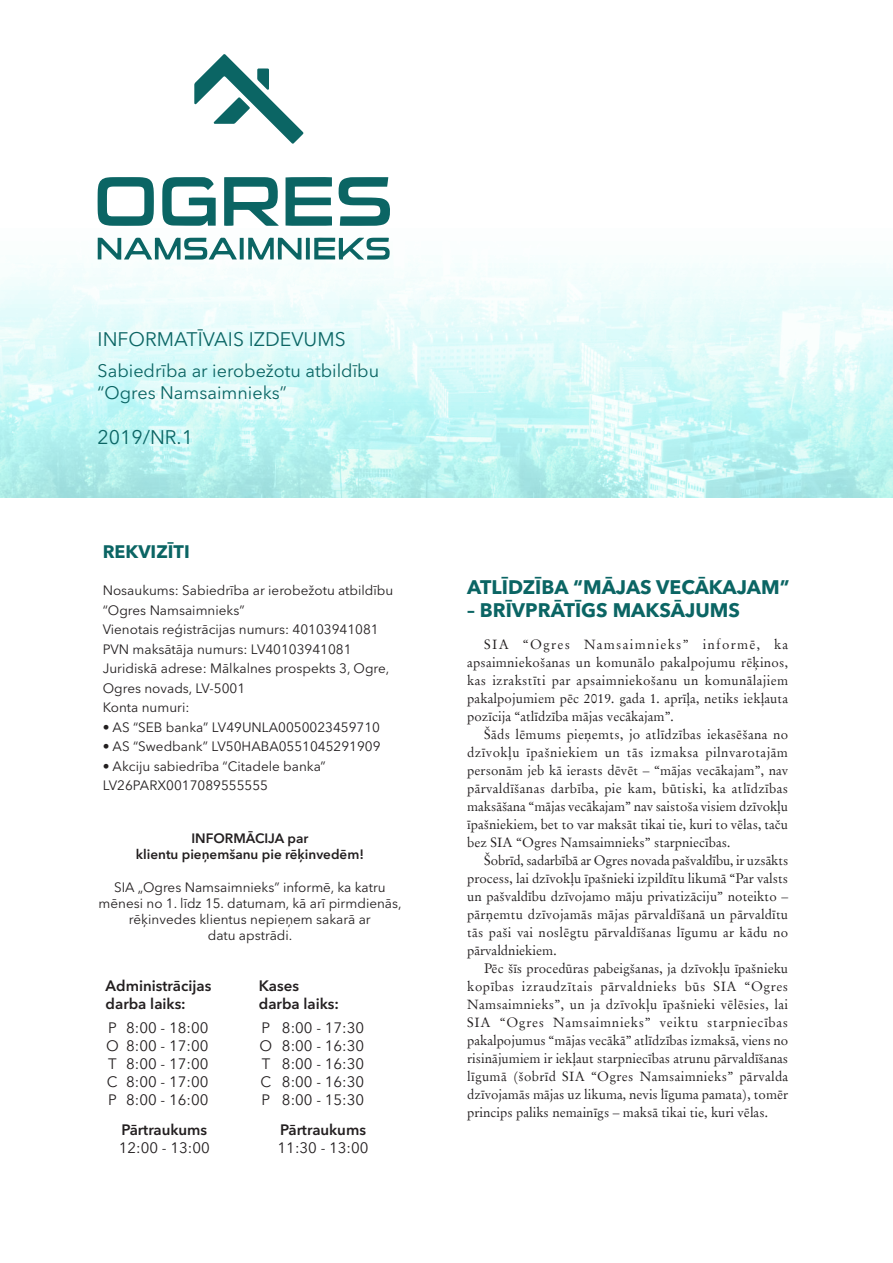
<style>
.page{position:relative;width:893px;height:1263px;background:#fff}
.page>*{position:absolute;margin:0;border:0;box-sizing:border-box;transform-origin:0 0}
.t1{font:700 19.5px "Avenir Next LT Pro";color:#0b6564}
.t2{font:19.5px "Avenir Next LT Pro";color:#0b6564}
.t3{font:18px/21.6px "Avenir Next LT Pro";color:#0b6564}
.t4{font:700 18px "Avenir Next LT Pro";color:#0b6564}
.t5{font:15px/18px "Avenir Next LT Pro";color:#231f20}
.t6{font:600 15px/18px "Avenir Next LT Pro";color:#231f20}
.t7{font:13.5px/18px "Original Garamond TL";color:#231f20;text-align:justify}
.t8{font:13.5px/19.5px "Avenir Next LT Pro";color:#231f20}
.t9{font:600 13.5px/16.2px "Avenir Next LT Pro";color:#231f20;text-align:center}
</style>
<div class="page">
<svg style="left:0;top:177px;width:893px;height:320px"></svg>
<svg style="left:224px;top:177px;width:55px;height:49px"></svg>
<svg style="left:98px;top:177px;width:56px;height:49px"></svg>
<svg style="left:162px;top:177px;width:54px;height:49px"></svg>
<svg style="left:338px;top:177px;width:52px;height:49px"></svg>
<svg style="left:286px;top:177px;width:46px;height:49px"></svg>
<svg style="left:194px;top:54px;width:110px;height:90px"></svg>
<svg style="left:98px;top:237px;width:292px;height:23px"></svg>
<h1 class="t2" style="left:98px;top:328px;width:250px">INFORMATĪVAIS IZDEVUMS</h1>
<h2 class="t3" style="left:98px;top:360px;width:283px">Sabiedrība ar ierobežotu atbildību “Ogres Namsaimnieks”</h2>
<h1 class="t2" style="left:98px;top:426px;width:97px">2019/NR.1</h1>
<h2 class="t4" style="left:103px;top:540px;width:88px">REKVIZĪTI</h2>
<p class="t8" style="left:103px;top:581px;width:292px">Nosaukums: Sabiedrība ar ierobežotu atbildību “Ogres Namsaimnieks”<br>Vienotais reģistrācijas numurs: 40103941081<br>PVN maksātāja numurs: LV40103941081<br>Juridiskā adrese: Mālkalnes prospekts 3, Ogre, Ogres novads, LV-5001<br>Konta numuri:</p>
<p class="t8" style="left:103px;top:717px;width:279px">• AS “SEB banka” LV49UNLA0050023459710</p>
<p class="t8" style="left:103px;top:737px;width:279px">• AS “Swedbank” LV50HABA0551045291909</p>
<p class="t8" style="left:103px;top:756px;width:225px">• Akciju sabiedrība “Citadele banka”<br>LV26PARX0017089555555</p>
<p class="t9" style="left:136px;top:830px;width:230px">INFORMĀCIJA par<br>klientu pieņemšanu pie rēķinvedēm!</p>
<p class="t8" style="left:99px;top:879px;width:305px;line-height:16.2px;text-align:center">SIA „Ogres Namsaimnieks” informē, ka katru mēnesi no 1. līdz 15. datumam, kā arī pirmdienās, rēķinvedes klientus nepieņem sakarā ar<br>datu apstrādi.</p>
<p class="t6" style="left:106px;top:976px;width:107px">Administrācijas darba laiks:</p>
<p class="t6" style="left:259px;top:976px;width:82px">Kases darba laiks:</p>
<p class="t5" style="left:126px;top:1018px;width:84px;text-align:justify">8:00 - 18:00<br>8:00 - 17:00<br>8:00 - 17:00<br>8:00 - 17:00<br>8:00 - 16:00</p>
<p class="t6" style="left:121px;top:1121px;width:87px">Pārtraukums</p>
<p class="t5" style="left:119px;top:1139px;width:92px">12:00 - 13:00</p>
<p class="t5" style="left:282px;top:1018px;width:84px;text-align:justify">8:00 - 17:30<br>8:00 - 16:30<br>8:00 - 16:30<br>8:00 - 16:30<br>8:00 - 15:30</p>
<p class="t5" style="left:259px;top:1018px;width:14px">P<br>O<br>T<br>C<br>P</p>
<p class="t5" style="left:106px;top:1018px;width:14px">P<br>O<br>T<br>C<br>P</p>
<p class="t6" style="left:280px;top:1121px;width:87px">Pārtraukums</p>
<p class="t5" style="left:278px;top:1139px;width:92px">11:30 - 13:00</p>
<h1 class="t1" style="left:467px;top:575px;width:324px">ATLĪDZĪBA “MĀJAS VECĀKAJAM”</h1>
<h1 class="t1" style="left:467px;top:598px;width:274px">– BRĪVPRĀTĪGS MAKSĀJUMS</h1>
<p class="t7" style="left:467px;top:635px;width:323px;text-indent:17px">SIA “Ogres Namsaimnieks” informē, ka apsaimniekošanas un komunālo pakalpojumu rēķinos, kas izrakstīti par apsaimniekošanu un komunālajiem pakalpojumiem pēc 2019. gada 1. aprīļa, netiks iekļauta pozīcija “atlīdzība mājas vecākajam”.</p>
<p class="t7" style="left:467px;top:725px;width:323px;text-indent:17px">Šāds lēmums pieņemts, jo atlīdzības iekasēšana no dzīvokļu īpašniekiem un tās izmaksa pilnvarotajām personām jeb kā ierasts dēvēt – “mājas vecākajam”, nav pārvaldīšanas darbība, pie kam, būtiski, ka atlīdzības maksāšana “mājas vecākajam” nav saistoša visiem dzīvokļu īpašniekiem, bet to var maksāt tikai tie, kuri to vēlas, taču bez SIA “Ogres Namsaimnieks” starpniecības.</p>
<p class="t7" style="left:467px;top:851px;width:323px;text-indent:17px">Šobrīd, sadarbībā ar Ogres novada pašvaldību, ir uzsākts process, lai dzīvokļu īpašnieki izpildītu likumā “Par valsts un pašvaldību dzīvojamo māju privatizāciju” noteikto – pārņemtu dzīvojamās mājas pārvaldīšanā un pārvaldītu tās paši vai noslēgtu pārvaldīšanas līgumu ar kādu no pārvaldniekiem.</p>
<p class="t7" style="left:467px;top:959px;width:323px;text-indent:17px">Pēc šīs procedūras pabeigšanas, ja dzīvokļu īpašnieku kopības izraudzītais pārvaldnieks būs SIA “Ogres Namsaimnieks”, un ja dzīvokļu īpašnieki vēlēsies, lai SIA “Ogres Namsaimnieks” veiktu starpniecības pakalpojumus “mājas vecākā” atlīdzības izmaksā, viens no risinājumiem ir iekļaut starpniecības atrunu pārvaldīšanas līgumā (šobrīd SIA “Ogres Namsaimnieks” pārvalda dzīvojamās mājas uz likuma, nevis līguma pamata), tomēr princips paliks nemainīgs – maksā tikai tie, kuri vēlas.</p>
</div>
